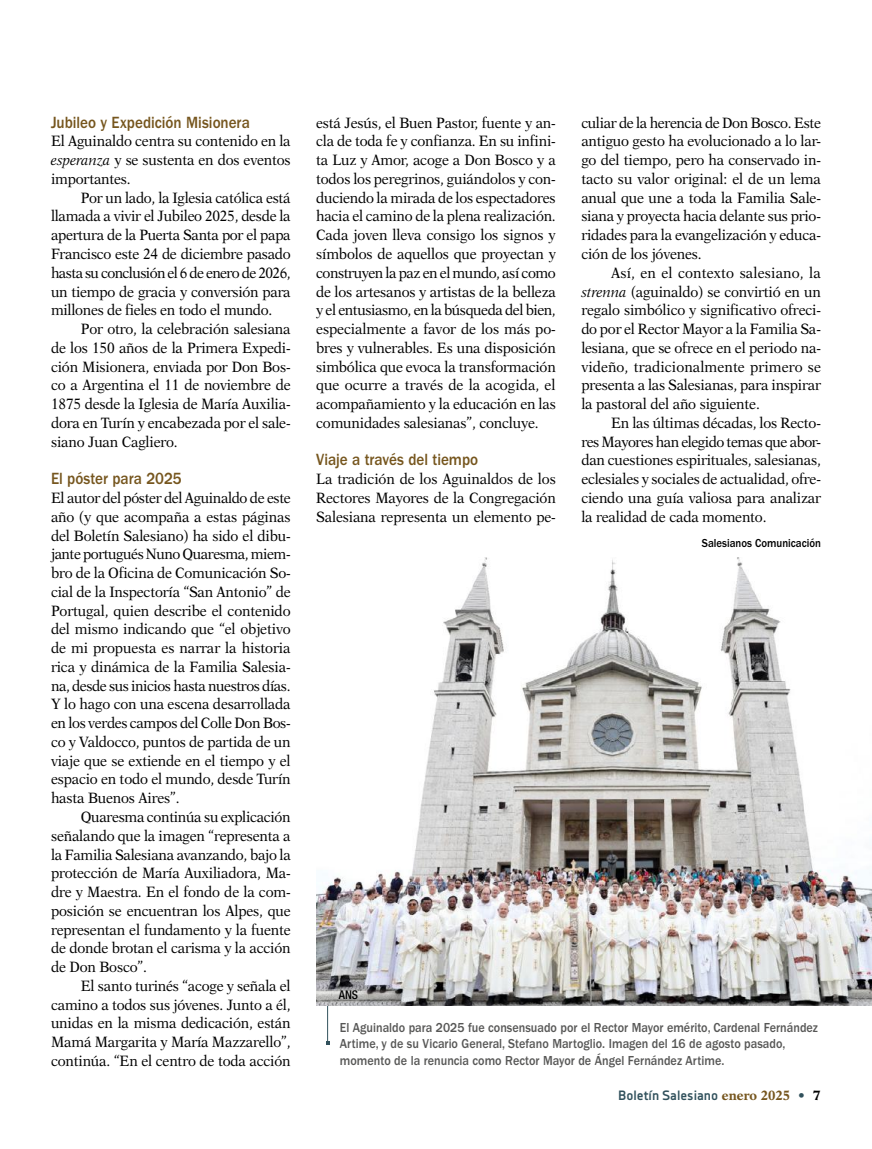
<style>
.page{position:relative;width:872px;height:1149px;background:#fff}
.page>*{position:absolute;margin:0;border:0;box-sizing:border-box;transform-origin:0 0}
.t1{font:500 16.8px "ITC Franklin Gothic Std";color:#76561e;scale:.9 1}
.t2{font:15px/18.8px "New Aster LT Std";letter-spacing:-.01em;color:#000;text-align:justify;scale:.92 1}
.t3{font:500 13.5px/16.5px "ITC Franklin Gothic Std";color:#575756;scale:.9 1}
.t4{font:700 13.5px "Decima Nova Pro";color:#31515c}
.t5{font:500 12px "ITC Franklin Gothic Std";color:#000;scale:.9 1}
.t6{font:500 condensed 12px "Helvetica Neue LT Std";color:#000}
.s1{font-style:italic}
.s2{font-family:"New Aster LT Std";color:#76561e}
.s3{font-family:"New Aster LT Std"}
.s4{font-family:"New Aster LT Std";color:#000}
</style>
<div class="page">
<hr style="left:327px;top:1002px;width:1px;height:41px;background:#31515c">
<img style="left:316px;top:557px;width:556px;height:448px">
<p class="t1" style="left:51px;top:113px;width:222px">Jubileo y Expedición Misionera</p>
<p class="t2" style="left:51px;top:132px;width:262px">El Aguinaldo centra su contenido en la <span class="s1">esperanza</span> y se sustenta en dos eventos importantes.</p>
<p class="t2" style="left:51px;top:188px;width:262px;text-indent:30px">Por un lado, la Iglesia católica está llamada a vivir el Jubileo 2025, desde la apertura de la Puerta Santa por el papa Francisco este 24 de diciembre pasado hasta su conclusión el 6 de enero de 2026, un tiempo de gracia y conversión para millones de fieles en todo el mundo.</p>
<p class="t2" style="left:51px;top:319px;width:262px;text-indent:30px">Por otro, la celebración salesiana de los 150 años de la Primera Expedi&shy;ción Misionera, enviada por Don Bos&shy;co a Argentina el 11 de noviembre de 1875 desde la Iglesia de María Auxilia&shy;dora en Turín y encabezada por el sale&shy;siano Juan Cagliero.</p>
<p class="t1" style="left:51px;top:469px;width:147px">El póster para 2025</p>
<p class="t2" style="left:51px;top:488px;width:262px">El autor del póster del Aguinaldo de este año (y que acompaña a estas páginas del Boletín Salesiano) ha sido el dibu&shy;jante portugués Nuno Quaresma, miem&shy;bro de la Oficina de Comunicación So&shy;cial de la Inspectoría “San Antonio” de Portugal, quien describe el contenido del mismo indicando que “el objetivo de mi propuesta es narrar la historia rica y dinámica de la Familia Salesia&shy;na, desde sus inicios hasta nuestros días.<br>Y lo hago con una escena desarrollada en los verdes campos del Colle Don Bos&shy;co y Valdocco, puntos de partida de un viaje que se extiende en el tiempo y el espacio en todo el mundo, desde Turín hasta Buenos Aires”.</p>
<p class="t2" style="left:51px;top:807px;width:262px;text-indent:30px">Quaresma continúa su explicación señalando que la imagen “representa a la Familia Salesiana avanzando, bajo la protección de María Auxiliadora, Ma&shy;dre y Maestra. En el fondo de la com&shy;posición se encuentran los Alpes, que representan el fundamento y la fuente de donde brotan el carisma y la acción de Don Bosco”.</p>
<p class="t2" style="left:51px;top:976px;width:262px;text-indent:30px">El santo turinés “acoge y señala el camino a todos sus jóvenes. Junto a él, unidas en la misma dedicación, están Mamá Margarita y María Mazzarello”, continúa. “En el centro de toda acción</p>
<p class="t2" style="left:316px;top:113px;width:262px">está Jesús, el Buen Pastor, fuente y an&shy;cla de toda fe y confianza. En su infini&shy;ta Luz y Amor, acoge a Don Bosco y a todos los peregrinos, guiándolos y con&shy;duciendo la mirada de los espectadores hacia el camino de la plena realización.<br>Cada joven lleva consigo los signos y símbolos de aquellos que proyectan y construyen la paz en el mundo, así como de los artesanos y artistas de la belleza y el entusiasmo, en la búsqueda del bien, especialmente a favor de los más po&shy;bres y vulnerables. Es una disposición simbólica que evoca la transformación que ocurre a través de la acogida, el acompañamiento y la educación en las comunidades salesianas”, concluye.</p>
<p class="t1" style="left:316px;top:450px;width:181px">Viaje a través del tiempo</p>
<p class="t2" style="left:316px;top:469px;width:262px">La tradición de los Aguinaldos de los Rectores Mayores de la Congregación Salesiana representa un elemento pe-</p>
<p class="t2" style="left:581px;top:113px;width:262px">culiar de la herencia de Don Bosco. Este antiguo gesto ha evolucionado a lo lar&shy;go del tiempo, pero ha conservado in&shy;tacto su valor original: el de un lema anual que une a toda la Familia Sale&shy;siana y proyecta hacia delante sus prio&shy;ridades para la evangelización y educa&shy;ción de los jóvenes.</p>
<p class="t2" style="left:581px;top:263px;width:262px;text-indent:30px">Así, en el contexto salesiano, la <span class="s1">strenna</span> (aguinaldo) se convirtió en un regalo simbólico y significativo ofreci&shy;do por el Rector Mayor a la Familia Sa&shy;lesiana, que se ofrece en el periodo na&shy;videño, tradicionalmente primero se presenta a las Salesianas, para inspirar la pastoral del año siguiente.</p>
<p class="t2" style="left:581px;top:413px;width:262px;text-indent:30px">En las últimas décadas, los Recto&shy;res Mayores han elegido temas que abor&shy;dan cuestiones espirituales, salesianas, eclesiales y sociales de actualidad, ofre&shy;ciendo una guía valiosa para analizar la realidad de cada momento.</p>
<p class="t5" style="left:702px;top:535px;width:134px">Salesianos Comunicación</p>
<p class="t6" style="left:339px;top:987px;width:21px">ANS</p>
<p class="t3" style="left:340px;top:1018px;width:532px">El Aguinaldo para 2025 fue consensuado por el Rector Mayor emérito, Cardenal Fernández<br>Artime, y de su Vicario General, Stefano Martoglio. Imagen del 16 de agosto pasado, momento de la renuncia como Rector Mayor de Ángel Fernández Artime.</p>
<p class="t4" style="left:618px;top:1086px;width:204px">Boletín Salesiano <span class="s2">enero 2025</span> <span class="s3">•</span> <span class="s4">7</span></p>
</div>
